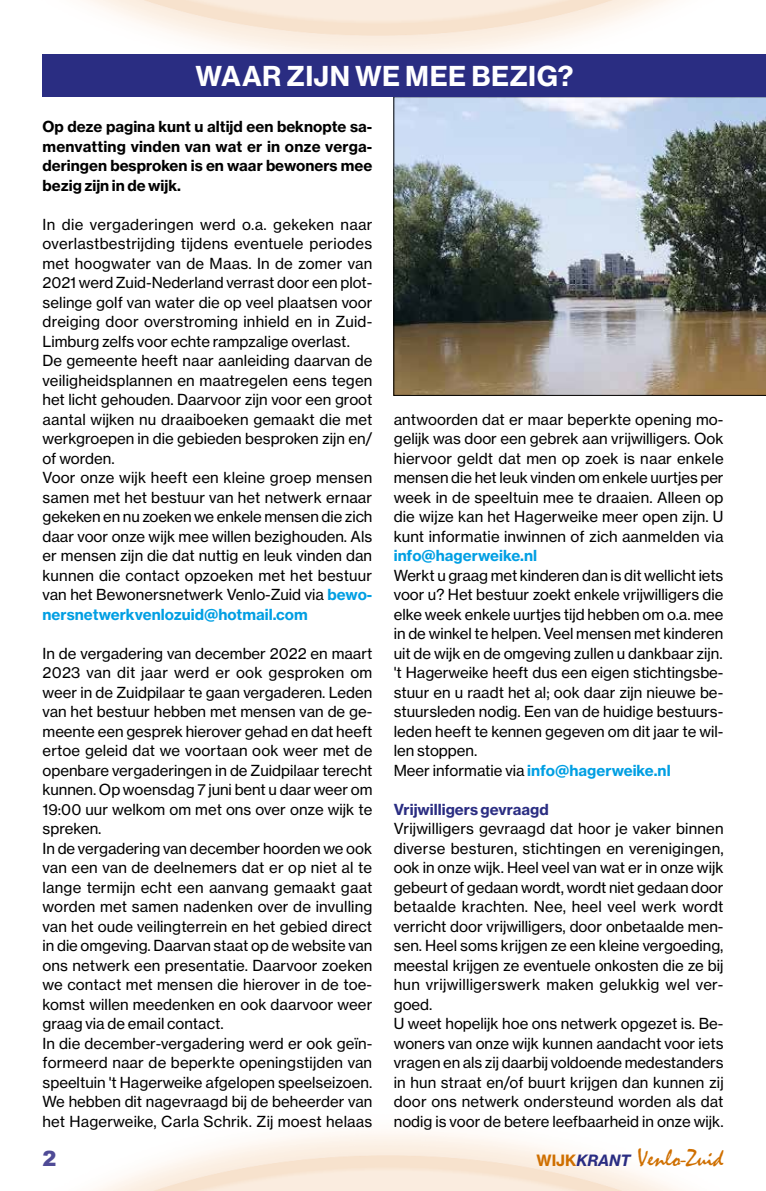
<style>
.page{position:relative;width:766px;height:1191px;background:#fff}
.page>*{position:absolute;margin:0;border:0;box-sizing:border-box;transform-origin:0 0}
.t1{font:27px "N Haas Grotesk TX Pro 75 Bd";letter-spacing:.01em;color:#fff}
.t2{font:24.3px "Mistral";color:#cf6f00}
.t3{font:900 21px "Arial";color:#4f4b96}
.t4{font:15px/19.5px "N Haas Grotesk TX Pro 55 Rg";color:#000}
.t5{font:15px/19.5px "N Haas Grotesk TX Pro 75 Bd";color:#000;text-align:justify}
.t6{font:15px "N Haas Grotesk TX Pro 75 Bd";color:#009fe3}
.t7{font:15px "N Haas Grotesk TX Pro 75 Bd";color:#2a2d82}
.s1{font-family:"N Haas Grotesk TX Pro 75 Bd";color:#009fe3}
.s2{font-family:"N Haas Grotesk TX Pro 55 Rg";color:#000}
.s3{font-family:"N Haas Grotesk TX Pro 75 Bd";font-size:15.3px}
.s4{font-family:"N Haas Grotesk TX Pro 76 Bd It";font-size:15.3px;color:#2a2d82}
</style>
<div class="page">
<img style="left:42px;top:0;width:724px;height:82px">
<img style="left:393px;top:97px;width:372px;height:298px">
<div style="left:43px;top:54px;width:722px;height:43px;background:#2a2d82"></div>
<h1 class="t1" style="left:195px;top:59px;width:379px">WAAR ZIJN WE MEE BEZIG?</h1>
<p class="t5" style="left:43px;top:117px;width:331px">Op deze pagina kunt u altijd een beknopte sa&shy;menvatting vinden van wat er in onze verga&shy;deringen besproken is en waar bewoners mee bezig zijn in de wijk.</p>
<p class="t4" style="left:43px;top:214px;width:331px">In die vergaderingen werd o.a. gekeken naar overlastbestrijding tijdens eventuele periodes met hoogwater van de Maas. In de zomer van 2021 werd Zuid-Nederland verrast door een plot&shy;selinge golf van water die op veel plaatsen voor dreiging door overstroming inhield en in Zuid-Limburg zelfs voor echte rampzalige overlast.<br>De gemeente heeft naar aanleiding daarvan de veiligheidsplannen en maatregelen eens tegen het licht gehouden. Daarvoor zijn voor een groot aantal wijken nu draaiboeken gemaakt die met werkgroepen in die gebieden besproken zijn en/ of worden.<br>Voor onze wijk heeft een kleine groep mensen samen met het bestuur van het netwerk ernaar gekeken en nu zoeken we enkele mensen die zich daar voor onze wijk mee willen bezighouden. Als er mensen zijn die dat nuttig en leuk vinden dan kunnen die contact opzoeken met het bestuur van het Bewonersnetwerk Venlo-Zuid via <span class="s1">bewo-</span></p>
<p class="t6" style="left:43px;top:605px;width:267px">nersnetwerkvenlozuid@hotmail.com</p>
<p class="t4" style="left:43px;top:643px;width:331px">In de vergadering van december 2022 en maart 2023 van dit jaar werd er ook gesproken om weer in de Zuidpilaar te gaan vergaderen. Leden van het bestuur hebben met mensen van de ge&shy;meente een gesprek hierover gehad en dat heeft ertoe geleid dat we voortaan ook weer met de openbare vergaderingen in de Zuidpilaar terecht kunnen. Op woensdag 7 juni bent u daar weer om 19:00 uur welkom om met ons over onze wijk te spreken.<br>In de vergadering van december hoorden we ook van een van de deelnemers dat er op niet al te lange termijn echt een aanvang gemaakt gaat worden met samen nadenken over de invulling van het oude veilingterrein en het gebied direct in die omgeving. Daarvan staat op de website van ons netwerk een presentatie. Daarvoor zoeken we contact met mensen die hierover in de toe&shy;komst willen meedenken en ook daarvoor weer graag via de email contact.<br>In die december-vergadering werd er ook geïn&shy;formeerd naar de beperkte openingstijden van speeltuin 't Hagerweike afgelopen speelseizoen.<br>We hebben dit nagevraagd bij de beheerder van het Hagerweike, Carla Schrik. Zij moest helaas</p>
<p class="t4" style="left:393px;top:409px;width:331px;text-align:justify">antwoorden dat er maar beperkte opening mo&shy;gelijk was door een gebrek aan vrijwilligers. Ook hiervoor geldt dat men op zoek is naar enkele mensen die het leuk vinden om enkele uurtjes per week in de speeltuin mee te draaien. Alleen op die wijze kan het Hagerweike meer open zijn. U kunt informatie inwinnen of zich aanmelden via</p>
<p class="t6" style="left:393px;top:546px;width:145px">info@hagerweike.nl</p>
<p class="t4" style="left:393px;top:565px;width:331px;text-align:justify">Werkt u graag met kinderen dan is dit wellicht iets voor u? Het bestuur zoekt enkele vrijwilligers die elke week enkele uurtjes tijd hebben om o.a. mee in de winkel te helpen. Veel mensen met kinderen uit de wijk en de omgeving zullen u dankbaar zijn. 't Hagerweike heeft dus een eigen stichtingsbe&shy;stuur en u raadt het al; ook daar zijn nieuwe be&shy;stuursleden nodig. Een van de huidige bestuurs&shy;leden heeft te kennen gegeven om dit jaar te wil&shy;len stoppen.</p>
<p class="t6" style="left:393px;top:761px;width:278px"><span class="s2">Meer informatie via</span> info@hagerweike.nl</p>
<p class="t7" style="left:393px;top:800px;width:156px">Vrijwilligers gevraagd</p>
<p class="t4" style="left:393px;top:819px;width:331px">Vrijwilligers gevraagd dat hoor je vaker binnen diverse besturen, stichtingen en verenigingen, ook in onze wijk. Heel veel van wat er in onze wijk gebeurt of gedaan wordt, wordt niet gedaan door betaalde krachten. Nee, heel veel werk wordt verricht door vrijwilligers, door onbetaalde men&shy;sen. Heel soms krijgen ze een kleine vergoeding, meestal krijgen ze eventuele onkosten die ze bij hun vrijwilligerswerk maken gelukkig wel ver&shy;goed.<br>U weet hopelijk hoe ons netwerk opgezet is. Be&shy;woners van onze wijk kunnen aandacht voor iets vragen en als zij daarbij voldoende medestanders in hun straat en/of buurt krijgen dan kunnen zij door ons netwerk ondersteund worden als dat nodig is voor de betere leefbaarheid in onze wijk.</p>
<h3 class="t3" style="left:43px;top:1143px;width:16px">2</h3>
<h2 class="t2" style="left:536px;top:1144px;width:188px"><span class="s3">WIJK</span><span class="s4">KRANT</span> Venlo-Zuid</h2>
</div>
